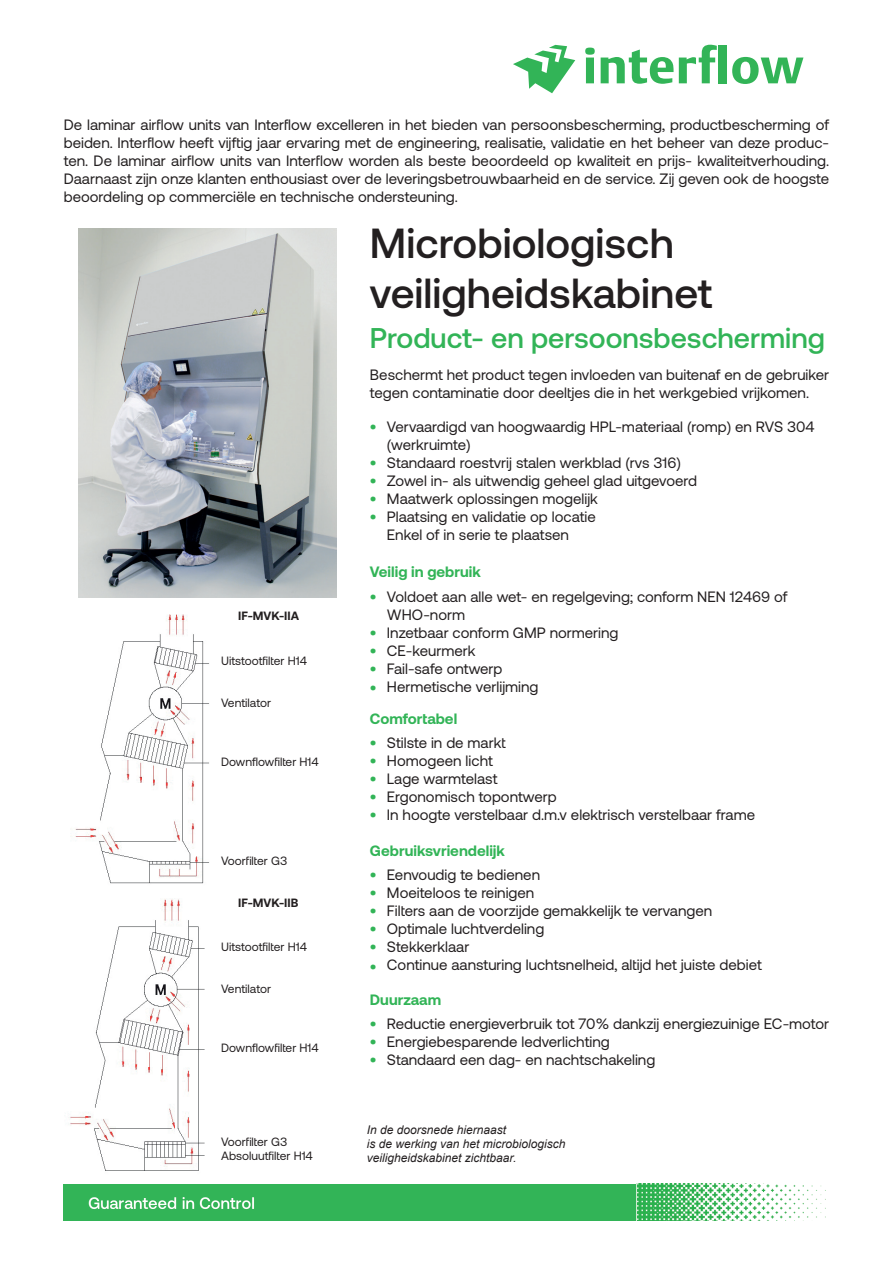
<style>
.page{position:relative;width:893px;height:1263px;background:#fff}
.page>*{position:absolute;margin:0;border:0;box-sizing:border-box;transform-origin:0 0}
.t1{font:500 42px/50.4px "Aeonik";color:#231f20}
.t2{font:500 28.5px "Aeonik";color:#32b457}
.t3{font:15px/18px "Aeonik";color:#231f20}
.t4{font:700 15px/18px "Aeonik";color:#32b457;text-align:justify}
.t5{font:12px/14.2px "Aeonik";color:#231f20}
.t6{font:italic 12px/14.4px "Arial";color:#231f20}
.t7{font:700 12px "Aeonik";color:#231f20}
</style>
<div class="page">
<svg style="left:585px;top:48px;width:10px;height:35px"></svg>
<div style="left:719px;top:45px;width:8px;height:38px;background:#32b457"></div>
<svg style="left:732px;top:57px;width:71px;height:27px"></svg>
<svg style="left:601px;top:45px;width:116px;height:39px"></svg>
<svg style="left:513px;top:45px;width:62px;height:48px"></svg>
<div style="left:64px;top:1184px;width:573px;height:36px;background:#32b457"></div>
<img style="left:88px;top:1197px;width:166px;height:12px">
<img style="left:636px;top:1184px;width:186px;height:36px">
<img style="left:79px;top:229px;width:257px;height:368px">
<img style="left:70px;top:614px;width:139px;height:270px">
<img style="left:69px;top:899px;width:136px;height:272px">
<p class="t3" style="left:64px;top:115px;width:767px;text-align:justify">De laminar airflow units van Interflow excelleren in het bieden van persoonsbescherming, productbescherming of beiden. Interflow heeft vijftig jaar ervaring met de engineering, realisatie, validatie en het beheer van deze produc&shy;ten. De laminar airflow units van Interflow worden als beste beoordeeld op kwaliteit en prijs- kwaliteitverhouding.<br>Daarnaast zijn onze klanten enthousiast over de leveringsbetrouwbaarheid en de service. Zij geven ook de hoogste beoordeling op commerciële en technische ondersteuning.</p>
<h1 class="t1" style="left:370px;top:218px;width:344px">Microbiologisch veiligheidskabinet</h1>
<h2 class="t2" style="left:370px;top:322px;width:456px">Product- en persoonsbescherming</h2>
<p class="t3" style="left:370px;top:366px;width:461px">Beschermt het product tegen invloeden van buitenaf en de gebruiker tegen contaminatie door deeltjes die in het werkgebied vrijkomen.</p>
<p class="t3" style="left:387px;top:417px;width:429px">Vervaardigd van hoogwaardig HPL-materiaal (romp) en RVS 304 (werkruimte)<br>Standaard roestvrĳ stalen werkblad (rvs 316)<br>Zowel in- als uitwendig geheel glad uitgevoerd<br>Maatwerk oplossingen mogelĳk<br>Plaatsing en validatie op locatie<br>Enkel of in serie te plaatsen</p>
<p class="t4" style="left:370px;top:417px;width:8px">•</p>
<p class="t4" style="left:370px;top:453px;width:8px">• • • •</p>
<p class="t7" style="left:238px;top:609px;width:62px">IF-MVK-IIA</p>
<p class="t5" style="left:221px;top:654px;width:87px">Uitstootfilter H14</p>
<p class="t5" style="left:221px;top:696px;width:51px">Ventilator</p>
<p class="t5" style="left:221px;top:755px;width:99px">Downflowfilter H14</p>
<p class="t5" style="left:221px;top:853px;width:68px">Voorfilter G3</p>
<p class="t7" style="left:238px;top:896px;width:62px">IF-MVK-IIB</p>
<p class="t5" style="left:221px;top:940px;width:87px">Uitstootfilter H14</p>
<p class="t5" style="left:221px;top:981px;width:51px">Ventilator</p>
<p class="t5" style="left:221px;top:1041px;width:99px">Downflowfilter H14</p>
<p class="t5" style="left:221px;top:1134px;width:93px">Voorfilter G3<br>Absoluutfilter H14</p>
<p class="t4" style="left:370px;top:563px;width:112px">Veilig in gebruik</p>
<p class="t3" style="left:387px;top:587px;width:402px">Voldoet aan alle wet- en regelgeving; conform NEN 12469 of<br>WHO-norm<br>Inzetbaar conform GMP normering<br>CE-keurmerk<br>Fail-safe ontwerp<br>Hermetische verlĳming</p>
<p class="t4" style="left:370px;top:587px;width:8px">•</p>
<p class="t4" style="left:370px;top:623px;width:8px">• • •</p>
<p class="t4" style="left:370px;top:673px;width:89px;line-height:30.5px">•<br>Comfortabel</p>
<p class="t3" style="left:387px;top:734px;width:370px">Stilste in de markt<br>Homogeen licht<br>Lage warmtelast<br>Ergonomisch topontwerp<br>In hoogte verstelbaar d.m.v elektrisch verstelbaar frame</p>
<p class="t4" style="left:370px;top:734px;width:8px">• • • • •</p>
<p class="t4" style="left:370px;top:841px;width:137px">Gebruiksvriendelijk</p>
<p class="t3" style="left:387px;top:866px;width:376px">Eenvoudig te bedienen<br>Moeiteloos te reinigen<br>Filters aan de voorzijde gemakkelĳk te vervangen<br>Optimale luchtverdeling<br>Stekkerklaar<br>Continue aansturing luchtsnelheid, altĳd het juiste debiet</p>
<p class="t4" style="left:370px;top:866px;width:8px">• • • • •</p>
<p class="t4" style="left:370px;top:950px;width:73px;line-height:32.5px">•<br>Duurzaam</p>
<p class="t3" style="left:387px;top:1015px;width:444px">Reductie energieverbruik tot 70% dankzĳ energiezuinige EC-motor<br>Energiebesparende ledverlichting<br>Standaard een dag- en nachtschakeling</p>
<p class="t4" style="left:370px;top:1014px;width:8px">• • •</p>
<p class="t6" style="left:367px;top:1122px;width:200px">In de doorsnede hiernaast<br>is de werking van het microbiologisch veiligheidskabinet zichtbaar.</p>
</div>
